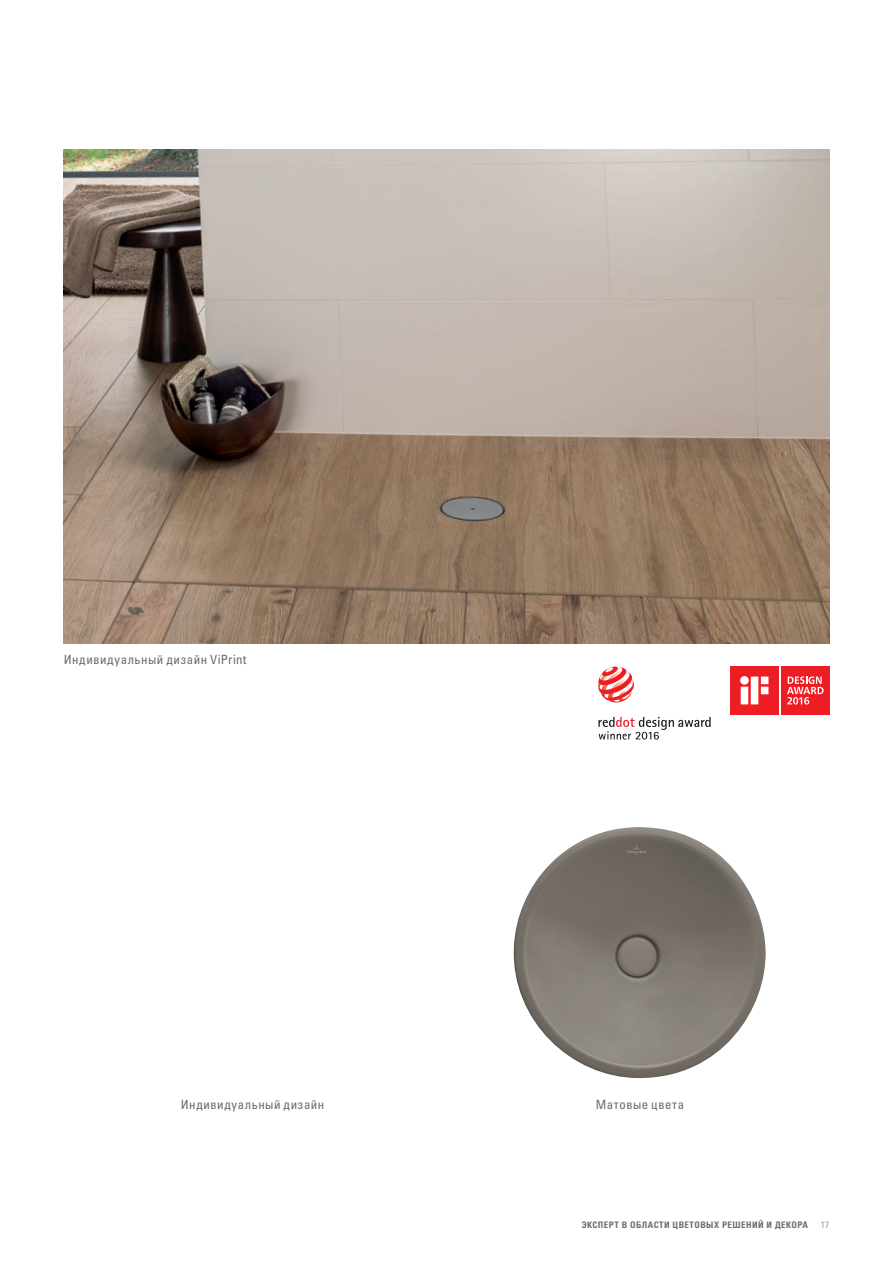
<style>
.page{position:relative;width:893px;height:1263px;background:#fff}
.page>*{position:absolute;margin:0;border:0;box-sizing:border-box;transform-origin:0 0}
.t1{font:condensed 12.75px "Univers LTCYR 57";letter-spacing:.04em;color:#6c6d70}
.Kollektion{font:9px "Univers LTCYR 67 Bold Cond";letter-spacing:.05em;color:#6c6d70}
.t2{font:9px "Univers LTCYR 47 Light Cond";color:#6c6d70}
</style>
<div class="page">
<img style="left:64px;top:149px;width:765px;height:495px">
<img style="left:513px;top:827px;width:253px;height:251px">
<svg style="left:598px;top:667px;width:36px;height:35px"></svg>
<svg style="left:598px;top:717px;width:113px;height:22px"></svg>
<svg style="left:728px;top:664px;width:104px;height:53px"></svg>
<div style="left:781px;top:666px;width:48px;height:48px;background:#ee1d23"></div>
<svg style="left:787px;top:676px;width:37px;height:28px"></svg>
<div style="left:730px;top:666px;width:49px;height:48px;background:#ee1d23"></div>
<svg style="left:740px;top:676px;width:28px;height:28px"></svg>
<p class="t1" style="left:64px;top:651px;width:184px">Индивидуальный дизайн ViPrint</p>
<p class="t1" style="left:181px;top:1096px;width:145px">Индивидуальный дизайн</p>
<p class="t1" style="left:596px;top:1096px;width:90px">Матовые цвета</p>
<p class="Kollektion" style="left:582px;top:1219px;width:228px">ЭКСПЕРТ В ОБЛАСТИ ЦВЕТОВЫХ РЕШЕНИЙ И ДЕКОРА</p>
<p class="t2" style="left:821px;top:1218px;width:10px">17</p>
</div>
